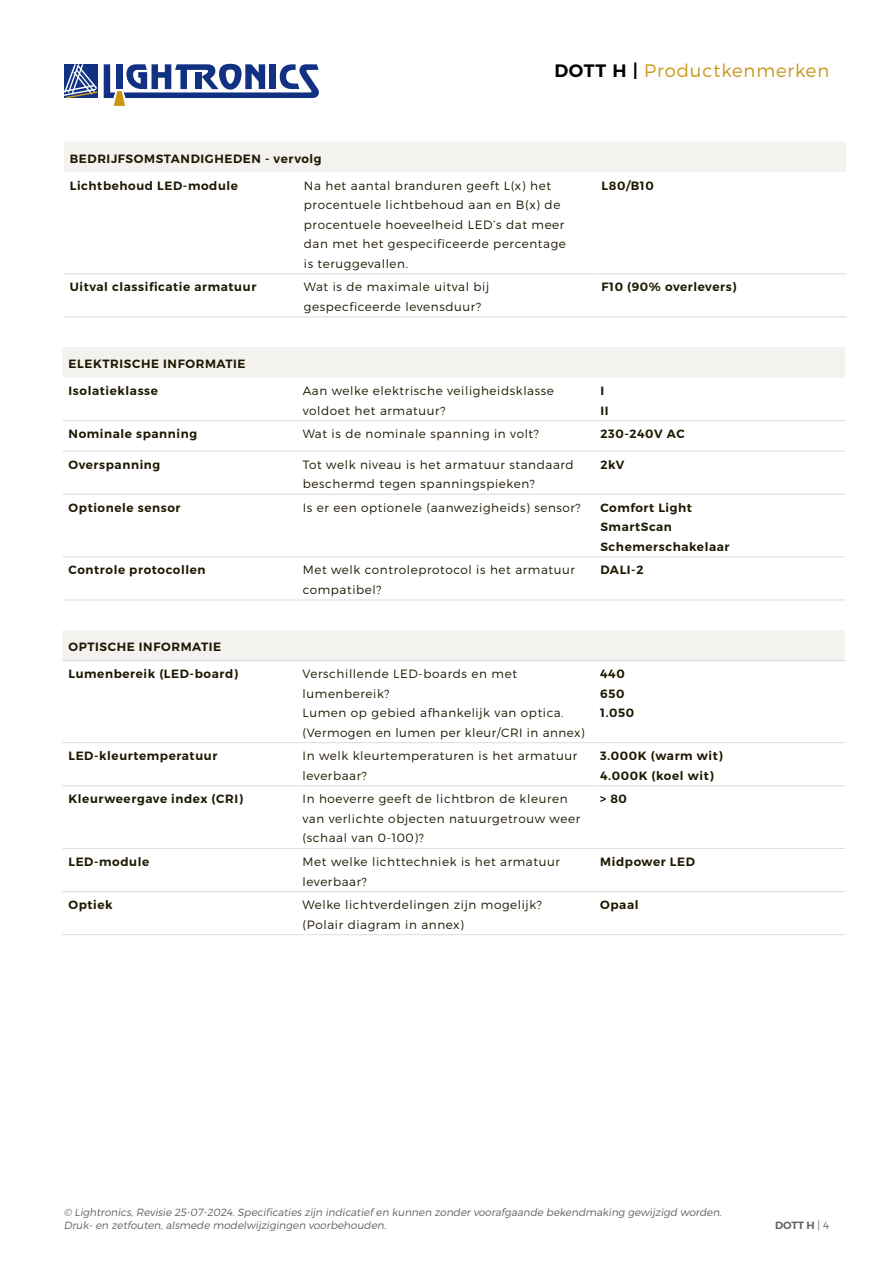
<style>
.page{position:relative;width:893px;height:1263px;background:#fff}
.page>*{position:absolute;margin:0;border:0;box-sizing:border-box;transform-origin:0 0}
.t1{font:18px "Trueno Lt";letter-spacing:.05em;color:#c89718}
.t2{font:12px/19.5px "Trueno Lt";letter-spacing:.05em;color:#1d1800}
.t3{font:12px/19.5px "Trueno S Bd";letter-spacing:.05em;color:#1d1800}
.t4{font:10.5px/12.6px "Trueno Lt It";color:#636363}
.t5{font:10.5px "Trueno S Bd";color:#636363}
.s1{font-family:"Trueno S Bd";color:#040000}
.s2{font-family:"Trueno Lt"}
</style>
<div class="page">
<svg style="left:64px;top:64px;width:33px;height:34px"></svg>
<svg style="left:104px;top:64px;width:215px;height:42px"></svg>
<div style="left:63px;top:347px;width:782px;height:30px;background:#f3f2ef"></div>
<hr style="left:63px;top:420px;width:234px;height:1px;background:#dddcdb">
<hr style="left:297px;top:420px;width:297px;height:1px;background:#dddcdb">
<hr style="left:594px;top:420px;width:251px;height:1px;background:#dddcdb">
<hr style="left:63px;top:451px;width:234px;height:1px;background:#dddcdb">
<hr style="left:297px;top:451px;width:297px;height:1px;background:#dddcdb">
<hr style="left:594px;top:451px;width:251px;height:1px;background:#dddcdb">
<hr style="left:63px;top:494px;width:234px;height:1px;background:#dddcdb">
<hr style="left:297px;top:494px;width:297px;height:1px;background:#dddcdb">
<hr style="left:594px;top:494px;width:251px;height:1px;background:#dddcdb">
<hr style="left:63px;top:556px;width:234px;height:1px;background:#dddcdb">
<hr style="left:297px;top:556px;width:297px;height:1px;background:#dddcdb">
<hr style="left:594px;top:556px;width:251px;height:1px;background:#dddcdb">
<hr style="left:63px;top:600px;width:234px;height:1px;background:#dddcdb">
<hr style="left:297px;top:600px;width:297px;height:1px;background:#dddcdb">
<hr style="left:594px;top:600px;width:251px;height:1px;background:#dddcdb">
<div style="left:63px;top:630px;width:782px;height:30px;background:#f3f2ef"></div>
<hr style="left:62px;top:660px;width:235px;height:1px;background:#dddcdb">
<hr style="left:297px;top:660px;width:297px;height:1px;background:#dddcdb">
<hr style="left:594px;top:660px;width:251px;height:1px;background:#dddcdb">
<hr style="left:62px;top:742px;width:235px;height:1px;background:#dddcdb">
<hr style="left:297px;top:742px;width:297px;height:1px;background:#dddcdb">
<hr style="left:594px;top:742px;width:251px;height:1px;background:#dddcdb">
<hr style="left:62px;top:785px;width:235px;height:1px;background:#dddcdb">
<hr style="left:297px;top:785px;width:297px;height:1px;background:#dddcdb">
<hr style="left:594px;top:785px;width:251px;height:1px;background:#dddcdb">
<hr style="left:62px;top:848px;width:235px;height:1px;background:#dddcdb">
<hr style="left:297px;top:848px;width:297px;height:1px;background:#dddcdb">
<hr style="left:594px;top:848px;width:251px;height:1px;background:#dddcdb">
<hr style="left:62px;top:891px;width:235px;height:1px;background:#dddcdb">
<hr style="left:297px;top:891px;width:297px;height:1px;background:#dddcdb">
<hr style="left:594px;top:891px;width:251px;height:1px;background:#dddcdb">
<hr style="left:62px;top:934px;width:235px;height:1px;background:#dddcdb">
<hr style="left:297px;top:934px;width:297px;height:1px;background:#dddcdb">
<hr style="left:594px;top:934px;width:251px;height:1px;background:#dddcdb">
<div style="left:64px;top:142px;width:782px;height:30px;background:#f3f2ef"></div>
<hr style="left:64px;top:273px;width:234px;height:1px;background:#dddcdb">
<hr style="left:64px;top:317px;width:234px;height:1px;background:#dddcdb">
<hr style="left:298px;top:273px;width:298px;height:1px;background:#dddcdb">
<hr style="left:596px;top:273px;width:250px;height:1px;background:#dddcdb">
<hr style="left:298px;top:317px;width:298px;height:1px;background:#dddcdb">
<hr style="left:596px;top:317px;width:250px;height:1px;background:#dddcdb">
<h1 class="t1" style="left:554px;top:60px;width:276px"><span class="s1">DOTT H |</span> Productkenmerken</h1>
<p class="t3" style="left:70px;top:149px;width:253px">BEDRIJFSOMSTANDIGHEDEN - vervolg</p>
<p class="t3" style="left:70px;top:176px;width:170px">Lichtbehoud LED-module</p>
<p class="t2" style="left:304px;top:176px;width:264px">Na het aantal branduren geeft L(x) het procentuele lichtbehoud aan en B(x) de procentuele hoeveelheid LED’s dat meer dan met het gespecificeerde percentage is teruggevallen.</p>
<p class="t3" style="left:602px;top:176px;width:54px">L80/B10</p>
<p class="t3" style="left:70px;top:278px;width:188px">Uitval classificatie armatuur</p>
<p class="t2" style="left:304px;top:277px;width:187px">Wat is de maximale uitval bij gespecficeerde levensduur?</p>
<p class="t3" style="left:602px;top:278px;width:136px">F10 (90% overlevers)</p>
<p class="t3" style="left:69px;top:354px;width:178px">ELEKTRISCHE INFORMATIE</p>
<p class="t3" style="left:69px;top:381px;width:91px">Isolatieklasse</p>
<p class="t2" style="left:303px;top:381px;width:253px">Aan welke elektrische veiligheidsklasse voldoet het armatuur?</p>
<p class="t3" style="left:600px;top:381px;width:10px">I<br>II</p>
<p class="t3" style="left:69px;top:424px;width:130px">Nominale spanning</p>
<p class="t2" style="left:303px;top:424px;width:238px">Wat is de nominale spanning in volt?</p>
<p class="t3" style="left:600px;top:424px;width:86px">230-240V AC</p>
<p class="t3" style="left:69px;top:455px;width:93px">Overspanning</p>
<p class="t2" style="left:303px;top:454px;width:273px">Tot welk niveau is het armatuur standaard beschermd tegen spanningspieken?</p>
<p class="t3" style="left:600px;top:455px;width:26px">2kV</p>
<p class="t3" style="left:69px;top:498px;width:113px">Optionele sensor</p>
<p class="t2" style="left:303px;top:498px;width:279px">Is er een optionele (aanwezigheids) sensor?</p>
<p class="t3" style="left:600px;top:498px;width:131px">Comfort Light<br>SmartScan<br>Schemerschakelaar</p>
<p class="t3" style="left:69px;top:561px;width:139px">Controle protocollen</p>
<p class="t2" style="left:303px;top:560px;width:274px">Met welk controleprotocol is het armatuur compatibel?</p>
<p class="t3" style="left:600px;top:561px;width:45px">DALI-2</p>
<p class="t3" style="left:68px;top:637px;width:154px">OPTISCHE INFORMATIE</p>
<p class="t3" style="left:68px;top:664px;width:171px">Lumenbereik (LED-board)</p>
<p class="t2" style="left:303px;top:664px;width:284px">Verschillende LED-boards en met lumenbereik?<br>Lumen op gebied afhankelijk van optica. (Vermogen en lumen per kleur/CRI in annex)</p>
<p class="t3" style="left:600px;top:664px;width:35px">440<br>650<br>1.050</p>
<p class="t3" style="left:68px;top:746px;width:150px">LED-kleurtemperatuur</p>
<p class="t2" style="left:303px;top:746px;width:276px">In welk kleurtemperaturen is het armatuur leverbaar?</p>
<p class="t3" style="left:600px;top:746px;width:124px">3.000K (warm wit)<br>4.000K (koel wit)</p>
<p class="t3" style="left:68px;top:789px;width:176px">Kleurweergave index (CRI)</p>
<p class="t2" style="left:303px;top:789px;width:279px">In hoeverre geeft de lichtbron de kleuren van verlichte objecten natuurgetrouw weer (schaal van 0-100)?</p>
<p class="t3" style="left:600px;top:789px;width:28px">&gt; 80</p>
<p class="t3" style="left:68px;top:852px;width:82px">LED-module</p>
<p class="t2" style="left:303px;top:852px;width:259px">Met welke lichttechniek is het armatuur leverbaar?</p>
<p class="t3" style="left:600px;top:852px;width:96px">Midpower LED</p>
<p class="t3" style="left:68px;top:895px;width:46px">Optiek</p>
<p class="t2" style="left:303px;top:895px;width:241px">Welke lichtverdelingen zijn mogelijk? (Polair diagram in annex)</p>
<p class="t3" style="left:600px;top:895px;width:40px">Opaal</p>
<p class="t4" style="left:64px;top:1206px;width:659px">© Lightronics, Revisie 25-07-2024. Specificaties zijn indicatief en kunnen zonder voorafgaande bekendmaking gewijzigd worden.<br>Druk- en zetfouten, alsmede modelwijzigingen voorbehouden.</p>
<p class="t5" style="left:775px;top:1219px;width:55px">DOTT H <span class="s2">| 4</span></p>
</div>
